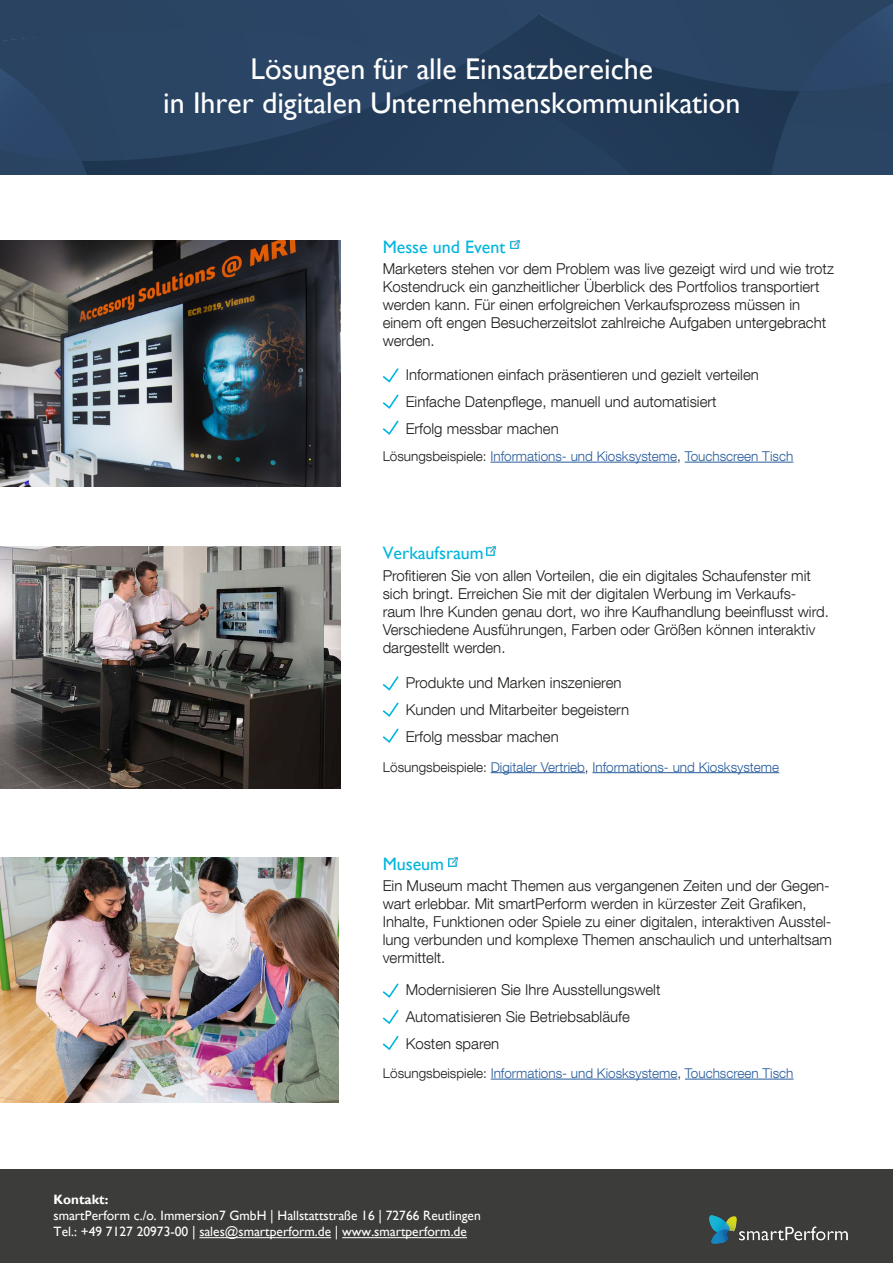
<style>
.page{position:relative;width:893px;height:1263px;background:#fff}
.page>*{position:absolute;margin:0;border:0;box-sizing:border-box;transform-origin:0 0}
.t1{font:30px/34.5px "Gill Sans";color:#fff;text-align:center}
.t2{font:18px "Gill Sans";color:#01b5dd}
.t3{font:300 15px/18px "Helvetica Neue LT Com";color:#1d1d1b}
.t4{font:300 13.5px "Helvetica Neue LT Com";color:#275b9b}
.t5{font:13.5px/16.2px "Gill Sans";color:#fff}
.t6{font:700 13.5px "Gill Sans";color:#fff}
.s1{color:#1d1d1b}
</style>
<div class="page">
<div style="left:0;top:1169px;width:893px;height:94px;background:#3c3c3a"></div>
<hr style="left:199px;top:1237px;width:132px;height:1px;background:#fff">
<hr style="left:342px;top:1237px;width:125px;height:1px;background:#fff">
<div style="left:0;top:0;width:893px;height:174px;background:linear-gradient(to right,#294362,#263f5d)"></div>
<img style="left:709px;top:1216px;width:139px;height:28px">
<img style="left:0;top:240px;width:340px;height:247px">
<svg style="left:511px;top:240px;width:9px;height:9px"></svg>
<hr style="left:490px;top:462px;width:187px;height:1px;background:#275b9b">
<hr style="left:685px;top:462px;width:108px;height:1px;background:#275b9b">
<img style="left:0;top:546px;width:340px;height:243px">
<svg style="left:487px;top:546px;width:8px;height:9px"></svg>
<hr style="left:491px;top:772px;width:94px;height:1px;background:#275b9b">
<hr style="left:592px;top:772px;width:187px;height:1px;background:#275b9b">
<img style="left:0;top:857px;width:338px;height:245px">
<svg style="left:448px;top:857px;width:9px;height:9px"></svg>
<hr style="left:491px;top:1079px;width:186px;height:1px;background:#275b9b">
<hr style="left:685px;top:1079px;width:108px;height:1px;background:#275b9b">
<svg style="left:383px;top:368px;width:16px;height:14px"></svg>
<svg style="left:383px;top:394px;width:16px;height:15px"></svg>
<svg style="left:383px;top:420px;width:16px;height:15px"></svg>
<svg style="left:383px;top:676px;width:16px;height:14px"></svg>
<svg style="left:383px;top:702px;width:16px;height:15px"></svg>
<svg style="left:383px;top:728px;width:16px;height:15px"></svg>
<svg style="left:383px;top:983px;width:16px;height:15px"></svg>
<svg style="left:383px;top:1010px;width:16px;height:14px"></svg>
<svg style="left:383px;top:1036px;width:16px;height:14px"></svg>
<h1 class="t1" style="left:163px;top:52px;width:579px">Lösungen für alle Einsatzbereiche<br>in Ihrer digitalen Unternehmenskommunikation</h1>
<p class="t2" style="left:383px;top:236px;width:124px">Messe und Event</p>
<p class="t3" style="left:383px;top:260px;width:453px">Marketers stehen vor dem Problem was live gezeigt wird und wie trotz Kostendruck ein ganzheitlicher Überblick des Portfolios transportiert werden kann. Für einen erfolgreichen Verkaufsprozess müssen in einem oft engen Besucherzeitslot zahlreiche Aufgaben untergebracht werden.</p>
<p class="t3" style="left:406px;top:361px;width:355px;line-height:27px">Informationen einfach präsentieren und gezielt verteilen<br>Einfache Datenpflege, manuell und automatisiert<br>Erfolg messbar machen</p>
<p class="t4" style="left:383px;top:448px;width:412px"><span class="s1">Lösungsbeispiele:</span> Informations- und Kiosksysteme<span class="s1">,</span> Touchscreen Tisch</p>
<p class="t2" style="left:383px;top:542px;width:103px">Verkaufsraum</p>
<p class="t3" style="left:383px;top:566px;width:448px">Profitieren Sie von allen Vorteilen, die ein digitales Schaufenster mit sich bringt. Erreichen Sie mit der digitalen Werbung im Verkaufs&shy;raum Ihre Kunden genau dort, wo ihre Kaufhandlung beeinflusst wird.<br>Verschiedene Ausführungen, Farben oder Größen können interaktiv dargestellt werden.</p>
<p class="t3" style="left:406px;top:669px;width:225px;line-height:27px">Produkte und Marken inszenieren<br>Kunden und Mitarbeiter begeistern<br>Erfolg messbar machen</p>
<p class="t4" style="left:383px;top:759px;width:398px"><span class="s1">Lösungsbeispiele:</span> Digitaler Vertrieb<span class="s1">,</span> Informations- und Kiosksysteme</p>
<p class="t2" style="left:383px;top:853px;width:63px">Museum</p>
<p class="t3" style="left:383px;top:877px;width:451px">Ein Museum macht Themen aus vergangenen Zeiten und der Gegen&shy;wart erlebbar. Mit smartPerform werden in kürzester Zeit Grafiken, Inhalte, Funktionen oder Spiele zu einer digitalen, interaktiven Ausstel&shy;lung verbunden und komplexe Themen anschaulich und unterhaltsam vermittelt.</p>
<p class="t3" style="left:406px;top:975px;width:256px;line-height:27px">Modernisieren Sie Ihre Ausstellungswelt<br>Automatisieren Sie Betriebsabläufe<br>Kosten sparen</p>
<p class="t4" style="left:383px;top:1065px;width:412px"><span class="s1">Lösungsbeispiele:</span> Informations- und Kiosksysteme<span class="s1">,</span> Touchscreen Tisch</p>
<p class="t6" style="left:54px;top:1191px;width:56px">Kontakt:</p>
<p class="t5" style="left:54px;top:1207px;width:429px">smartPerform c./o. Immersion7 GmbH | Hallstattstraße 16 | 72766 Reutlingen<br>Tel.: +49 7127 20973-00 | sales@smartperform.de | www.smartperform.de</p>
</div>
